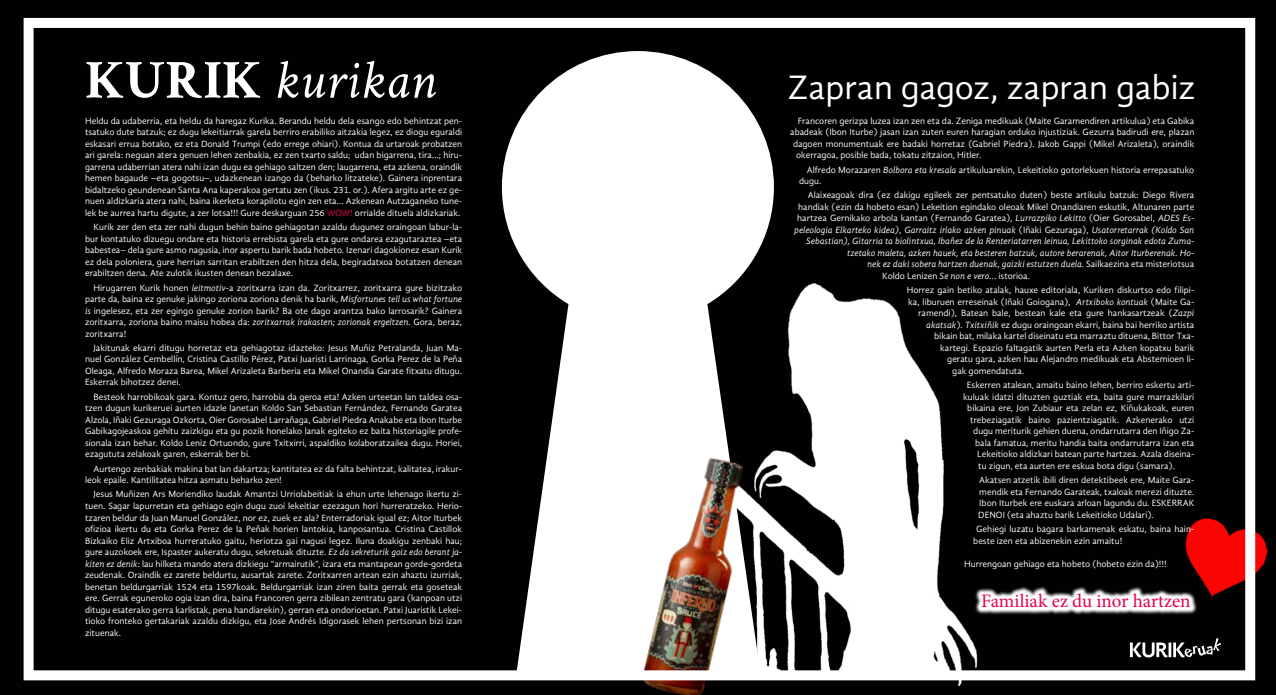
<style>
.page{position:relative;width:1276px;height:695px;background:#fff}
.page>*{position:absolute;margin:0;border:0;box-sizing:border-box;transform-origin:0 0}
.t1{font:italic 55px "Crimson Text";color:#fff}
.t2{font:34.9px "Gandhi Sans";color:#fff}
.t3{font:19px "Minion Pro";color:#e50051}
.t4{font:9.3px/11.5px "Gandhi Sans";color:#fff;text-align:justify}
.t5{font:italic 9.3px "Gandhi Sans";color:#fff}
.s1{font-weight:700;font-style:normal}
.s2{color:#e50051}
.s3{font-style:italic}
.s4{font-style:normal}
</style>
<div class="page">
<img style="left:0;top:0;width:1276px;height:694px">
<svg style="left:502px;top:51px;width:272px;height:618px"></svg>
<img style="left:1173px;top:514px;width:98px;height:93px">
<img style="left:613px;top:439px;width:161px;height:255px">
<div style="left:24px;top:18px;width:1231px;height:662px;border:10px solid #fff"></div>
<svg style="left:1130px;top:638px;width:91px;height:19px"></svg>
<svg style="left:974px;top:585px;width:223px;height:30px;background:#484848"></svg>
<svg style="left:980px;top:590px;width:212px;height:19px"></svg>
<h1 class="t1" style="left:85px;top:49px;width:352px"><span class="s1">KURIK</span> kurikan</h1>
<p class="t4" style="left:85px;top:115px;width:379px">Heldu da udaberria, eta heldu da haregaz Kurika. Berandu heldu dela esango edo behintzat pen&shy;tsatuko dute batzuk; ez dugu lekeitiarrak garela berriro erabiliko aitzakia legez, ez diogu eguraldi eskasari errua botako, ez eta Donald Trumpi (edo errege ohiari). Kontua da urtaroak probatzen ari garela: neguan atera genuen lehen zenbakia, ez zen txarto saldu; udan bigarrena, tira...; hiru&shy;garrena udaberrian atera nahi izan dugu ea gehiago saltzen den; laugarrena, eta azkena, oraindik hemen bagaude –eta gogotsu–, udazkenean izango da (beharko litzateke). Gainera inprentara bidaltzeko geundenean Santa Ana kaperakoa gertatu zen (ikus. 231. or.). Afera argitu arte ez ge&shy;nuen aldizkaria atera nahi, baina ikerketa korapilotu egin zen eta... Azkenean Autzaganeko tune&shy;lek be aurrea hartu digute, a zer lotsa!!! Gure deskarguan 256 <span class="s2">WOW!</span> orrialde dituela aldizkariak.</p>
<p class="t4" style="left:85px;top:221px;width:379px;text-indent:9px">Kurik zer den eta zer nahi dugun behin baino gehiagotan azaldu dugunez oraingoan labur-la&shy;bur kontatuko dizuegu ondare eta historia errebista garela eta gure ondarea ezagutaraztea –eta babestea– dela gure asmo nagusia, inor aspertu barik bada hobeto. Izenari dagokionez esan Kurik ez dela poloniera, gure herrian sarritan erabiltzen den hitza dela, begiradatxoa botatzen denean erabiltzen dena. Ate zulotik ikusten denean bezalaxe.</p>
<p class="t4" style="left:85px;top:281px;width:379px;text-indent:9px">Hirugarren Kurik honen <span class="s3">leitmotiv</span>-a zoritxarra izan da. Zoritxarrez, zoritxarra gure bizitzako parte da, baina ez genuke jakingo zoriona zoriona denik ha barik, <span class="s3">Misfortunes tell us what fortune is</span> ingelesez, eta zer egingo genuke zorion barik? Ba ote dago arantza bako larrosarik? Gainera zoritxarra, zoriona baino maisu hobea da: <span class="s3">zoritxarrak irakasten; zorionak ergeltzen.</span> Gora, beraz, zoritxarra!</p>
<p class="t4" style="left:85px;top:342px;width:379px;text-indent:9px">Jakitunak ekarri ditugu horretaz eta gehiagotaz idazteko: Jesus Muñiz Petralanda, Juan Ma&shy;nuel González Cembellín, Cristina Castillo Pérez, Patxi Juaristi Larrinaga, Gorka Perez de la Peña Oleaga, Alfredo Moraza Barea, Mikel Arizaleta Barberia eta Mikel Onandia Garate fitxatu ditugu.<br>Eskerrak bihotzez denei.</p>
<p class="t4" style="left:85px;top:391px;width:379px;text-indent:9px">Besteok harrobikoak gara. Kontuz gero, harrobia da geroa eta! Azken urteetan lan taldea osa&shy;tzen dugun kurikeruei aurten idazle lanetan Koldo San Sebastian Fernández, Fernando Garatea Alzola, Iñaki Gezuraga Ozkorta, Oier Gorosabel Larrañaga, Gabriel Piedra Anakabe eta Ibon Iturbe Gabikagojeaskoa gehitu zaizkigu eta gu pozik honelako lanak egiteko ez baita historiagile profe&shy;sionala izan behar. Koldo Leniz Ortuondo, gure Txitxirri, aspaldiko kolaboratzailea dugu. Horiei, ezagututa zelakoak garen, eskerrak ber bi.</p>
<p class="t4" style="left:85px;top:462px;width:379px;text-indent:9px">Aurtengo zenbakiak makina bat lan dakartza; kantitatea ez da falta behintzat, kalitatea, irakur&shy;leok epaile. Kantilitatea hitza asmatu beharko zen!</p>
<p class="t4" style="left:85px;top:488px;width:379px;text-indent:9px">Jesus Muñizen Ars Moriendiko laudak Amantzi Urriolabeitiak ia ehun urte lehenago ikertu zi&shy;tuen. Sagar lapurretan eta gehiago egin dugu zuoi lekeitiar ezezagun hori hurreratzeko. Herio&shy;tzaren beldur da Juan Manuel González, nor ez, zuek ez ala? Enterradoriak igual ez; Aitor Iturbek ofizioa ikertu du eta Gorka Perez de la Peñak horien lantokia, kanposantua. Cristina Castillok Bizkaiko Eliz Artxiboa hurreratuko gaitu, heriotza gai nagusi legez. Iluna doakigu zenbaki hau; gure auzokoek ere, Ispaster aukeratu dugu, sekretuak dituzte. <span class="s3">Ez da sekreturik goiz edo berant ja&shy;kiten ez denik</span>: lau hilketa mando atera dizkiegu “armairutik”, izara eta mantapean gorde-gordeta zeudenak. Oraindik ez zarete beldurtu, ausartak zarete. Zoritxarren artean ezin ahaztu izurriak, benetan beldurgarriak 1524 eta 1597koak. Beldurgarriak izan ziren baita gerrak eta goseteak ere. Gerrak eguneroko ogia izan dira, baina Francoren gerra zibilean zentratu gara (kanpoan utzi ditugu esaterako gerra karlistak, pena handiarekin), gerran eta ondorioetan. Patxi Juaristik Lekei&shy;tioko fronteko gertakariak azaldu dizkigu, eta Jose Andrés Idigorasek lehen pertsonan bizi izan zituenak.</p>
<h2 class="t2" style="left:787px;top:67px;width:409px">Zapran gagoz, zapran gabiz</h2>
<p class="t4" style="left:797px;top:115px;width:398px">Francoren gerizpa luzea izan zen eta da. Zeniga medikuak (Maite Garamendiren artikulua) eta Gabika</p>
<p class="t4" style="left:790px;top:126px;width:406px">abadeak (Ibon Iturbe) jasan izan zuten euren haragian orduko injustiziak. Gezurra badirudi ere, plazan</p>
<p class="t4" style="left:793px;top:138px;width:403px">dagoen monumentuak ere badaki horretaz (Gabriel Piedra). Jakob Gappi (Mikel Arizaleta), oraindik</p>
<p class="t4" style="left:796px;top:149px;width:187px">okerragoa, posible bada, tokatu zitzaion, Hitler.</p>
<p class="t4" style="left:799px;top:164px;width:397px;text-indent:8px">Alfredo Morazaren <span class="s3">Bolbora eta kresala</span> artikuluarekin, Lekeitioko gotorlekuen historia errepasatuko dugu.</p>
<p class="t4" style="left:807px;top:189px;width:388px">Alaixeagoak dira (ez dakigu egileek zer pentsatuko duten) beste artikulu batzuk: Diego Rivera</p>
<p class="t4" style="left:798px;top:201px;width:397px">handiak (ezin da hobeto esan) Lekeition egindako oleoak Mikel Onandiaren eskutik, Altunaren parte</p>
<p class="t4" style="left:797px;top:212px;width:399px">hartzea Gernikako arbola kantan (Fernando Garatea), <span class="s3">Lurrazpiko Lekitto</span> (Oier Gorosabel, <span class="s3">ADES Es-</span></p>
<p class="t5" style="left:794px;top:224px;width:401px">peleologia Elkarteko kidea)<span class="s4">,</span> Garraitz irlako azken pinuak <span class="s4">(Iñaki Gezuraga),</span> Usatorretarrak (Koldo San</p>
<p class="t5" style="left:806px;top:236px;width:389px">Sebastian), Gitarria ta biolintxua, Ibañez de la Renteriatarren leinua, Lekittoko sorginak edota Zuma-</p>
<p class="t5" style="left:847px;top:247px;width:349px">tzetako maleta, azken hauek, eta besteren batzuk, autore berarenak, Aitor Iturberenak. Ho-</p>
<p class="t5" style="left:867px;top:259px;width:328px">nek ez daki sobera hartzen duenak, gaizki estutzen duela. <span class="s4">Sailkaezina eta misteriotsua</span></p>
<p class="t4" style="left:882px;top:270px;width:149px">Koldo Lenizen <span class="s3">Se non e vero..</span>. istorioa.</p>
<p class="t4" style="left:906px;top:284px;width:289px">Horrez gain betiko atalak, hauxe editoriala, Kuriken diskurtso edo filipi-</p>
<p class="t4" style="left:908px;top:296px;width:288px">ka, liburuen erreseinak (Iñaki Goiogana), <span class="s3">Artxiboko kontuak</span> (Maite Ga-</p>
<p class="t4" style="left:918px;top:307px;width:278px">ramendi), Batean bale, bestean kale eta gure hankasartzeak (<span class="s3">Zazpi</span></p>
<p class="t4" style="left:926px;top:319px;width:270px"><span class="s3">akatsak</span>). <span class="s3">Txitxiñik</span> ez dugu oraingoan ekarri, baina bai herriko artista</p>
<p class="t4" style="left:934px;top:330px;width:262px">bikain bat, milaka kartel diseinatu eta marraztu dituena, Bittor Txa-</p>
<p class="t4" style="left:940px;top:342px;width:255px">kartegi. Espazio faltagatik aurten Perla eta Azken kopatxu barik</p>
<p class="t4" style="left:947px;top:353px;width:248px">geratu gara, azken hau Alejandro medikuak eta Abstemioen li-</p>
<p class="t4" style="left:952px;top:365px;width:73px">gak gomendatuta.</p>
<p class="t4" style="left:966px;top:379px;width:229px">Eskerren atalean, amaitu baino lehen, berriro eskertu arti-</p>
<p class="t4" style="left:963px;top:391px;width:233px">kuluak idatzi dituzten guztiak eta, baita gure marrazkilari</p>
<p class="t4" style="left:967px;top:402px;width:228px">bikaina ere, Jon Zubiaur eta zelan ez, Kiñukakoak, euren</p>
<p class="t4" style="left:970px;top:414px;width:226px">trebeziagatik baino pazientziagatik. Azkenerako utzi</p>
<p class="t4" style="left:973px;top:425px;width:222px">dugu meriturik gehien duena, ondarrutarra den Iñigo Za-</p>
<p class="t4" style="left:975px;top:437px;width:220px">bala famatua, meritu handia baita ondarrutarra izan eta</p>
<p class="t4" style="left:977px;top:448px;width:219px">Lekeitioko aldizkari batean parte hartzea. Azala diseina-</p>
<p class="t4" style="left:978px;top:460px;width:198px">tu zigun, eta aurten ere eskua bota digu (samara).</p>
<p class="t4" style="left:978px;top:474px;width:218px">Akatsen atzetik ibili diren detektibeek ere, Maite Gara&shy;mendik eta Fernando Garateak, txaloak merezi dituzte.<br>Ibon Iturbek ere euskara arloan lagundu du. ESKERRAK DENOI (eta ahaztu barik Lekeitioko Udalari).</p>
<p class="t4" style="left:973px;top:523px;width:223px;text-indent:3px">Gehiegi luzatu bagara barkamenak eskatu, baina hain&shy;beste izen eta abizenekin ezin amaitu!</p>
<p class="t4" style="left:964px;top:557px;width:204px">Hurrengoan gehiago eta hobeto (hobeto ezin da)!!!</p>
<h3 class="t3" style="left:981px;top:587px;width:211px">Familiak ez du inor hartzen</h3>
</div>
